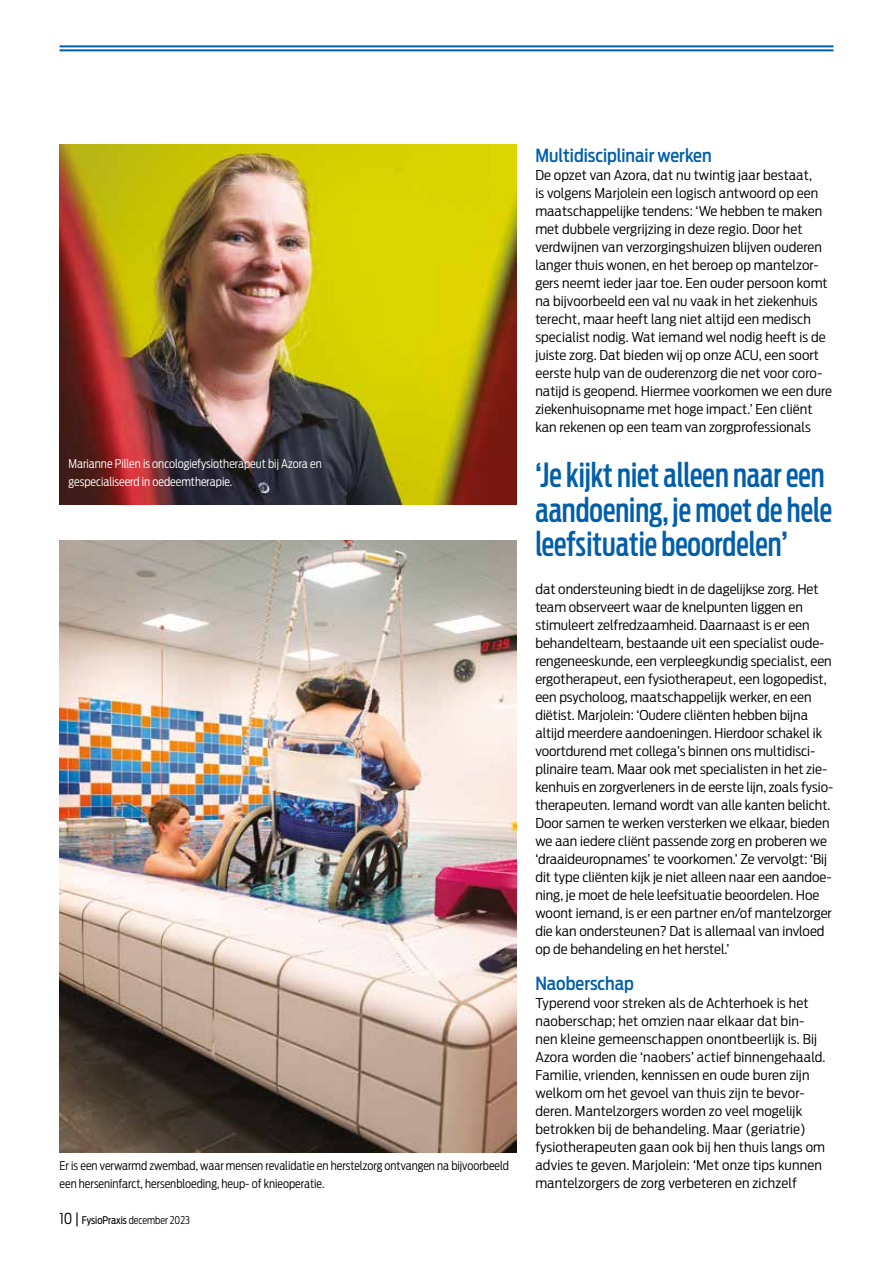
<style>
.page{position:relative;width:893px;height:1263px;background:#fff}
.page>*{position:absolute;margin:0;border:0;box-sizing:border-box;transform-origin:0 0}
.t1{font:500 33px/34.5px "Antenna Extra Cond";color:#005eaa}
.t2{font:500 18px "Antenna Cond";color:#005eaa}
.t3{font:300 13.5px/18px "Antenna Cond";color:#000;scale:1.1 1}
.t4{font:300 12px/18px "Antenna Cond";color:#000}
.t5{font:300 12px/18px "Antenna Cond";color:#fff}
.t6{font:300 10.5px "Antenna Cond";color:#000;scale:.96 1}
.s1{font-size:15px}
.s2{font-weight:400}
</style>
<div class="page">
<hr style="left:60px;top:45px;width:773px;height:2px;background:#005eaa">
<hr style="left:60px;top:49px;width:773px;height:2px;background:#005eaa">
<img style="left:60px;top:540px;width:456px;height:612px">
<img style="left:60px;top:144px;width:457px;height:360px">
<p class="t5" style="left:69px;top:455px;width:255px">Marianne Pillen is oncologiefysiotherapeut bij Azora en gespecialiseerd in oedeemtherapie.</p>
<p class="t4" style="left:60px;top:1157px;width:451px">Er is een verwarmd zwembad, waar mensen revalidatie en herstelzorg ontvangen na bijvoorbeeld een herseninfarct, hersenbloeding, heup- of knieoperatie.</p>
<p class="t6" style="left:60px;top:1214px;width:137px"><span class="s1">10 |</span> <span class="s2">FysioPraxis</span> december 2023</p>
<h2 class="t2" style="left:535px;top:145px;width:178px">Multidisciplinair werken</h2>
<p class="t3" style="left:535px;top:166px;width:271px">De opzet van Azora, dat nu twintig jaar bestaat,<br>is volgens Marjolein een logisch antwoord op een maatschappelijke tendens: ‘We hebben te maken met dubbele vergrijzing in deze regio. Door het verdwijnen van verzorgingshuizen blijven ouderen langer thuis wonen, en het beroep op mantelzor&shy;gers neemt ieder jaar toe. Een ouder persoon komt na bijvoorbeeld een val nu vaak in het ziekenhuis terecht, maar heeft lang niet altijd een medisch specialist nodig. Wat iemand wel nodig heeft is de juiste zorg. Dat bieden wij op onze ACU, een soort eerste hulp van de ouderenzorg die net voor coro&shy;natijd is geopend. Hiermee voorkomen we een dure ziekenhuisopname met hoge impact.’ Een cliënt kan rekenen op een team van zorgprofessionals</p>
<h1 class="t1" style="left:535px;top:458px;width:298px">‘Je kijkt niet alleen naar een aandoening, je moet de hele leefsituatie beoordelen’</h1>
<p class="t3" style="left:535px;top:580px;width:272px">dat ondersteuning biedt in de dagelijkse zorg. Het team observeert waar de knelpunten liggen en stimuleert zelfredzaamheid. Daarnaast is er een behandelteam, bestaande uit een specialist oude&shy;rengeneeskunde, een verpleegkundig specialist, een ergotherapeut, een fysiotherapeut, een logopedist, een psycholoog, maatschappelijk werker, en een diëtist. Marjolein: ‘Oudere cliënten hebben bijna altijd meerdere aandoeningen. Hierdoor schakel ik voortdurend met collega’s binnen ons multidisci&shy;plinaire team. Maar ook met specialisten in het zie&shy;kenhuis en zorgverleners in de eerste lijn, zoals fysio&shy;therapeuten. Iemand wordt van alle kanten belicht.<br>Door samen te werken versterken we elkaar, bieden we aan iedere cliënt passende zorg en proberen we ‘draaideuropnames’ te voorkomen.’ Ze vervolgt: ‘Bij dit type cliënten kijk je niet alleen naar een aandoe&shy;ning, je moet de hele leefsituatie beoordelen. Hoe woont iemand, is er een partner en/of mantelzorger die kan ondersteunen? Dat is allemaal van invloed op de behandeling en het herstel.’</p>
<h2 class="t2" style="left:535px;top:973px;width:100px">Naoberschap</h2>
<p class="t3" style="left:535px;top:994px;width:265px">Typerend voor streken als de Achterhoek is het naoberschap; het omzien naar elkaar dat bin&shy;nen kleine gemeenschappen onontbeerlijk is. Bij Azora worden die ‘naobers’ actief binnengehaald.<br>Familie, vrienden, kennissen en oude buren zijn welkom om het gevoel van thuis zijn te bevor&shy;deren. Mantelzorgers worden zo veel mogelijk betrokken bij de behandeling. Maar (geriatrie) fysiotherapeuten gaan ook bij hen thuis langs om advies te geven. Marjolein: ‘Met onze tips kunnen mantelzorgers de zorg verbeteren en zichzelf</p>
</div>
